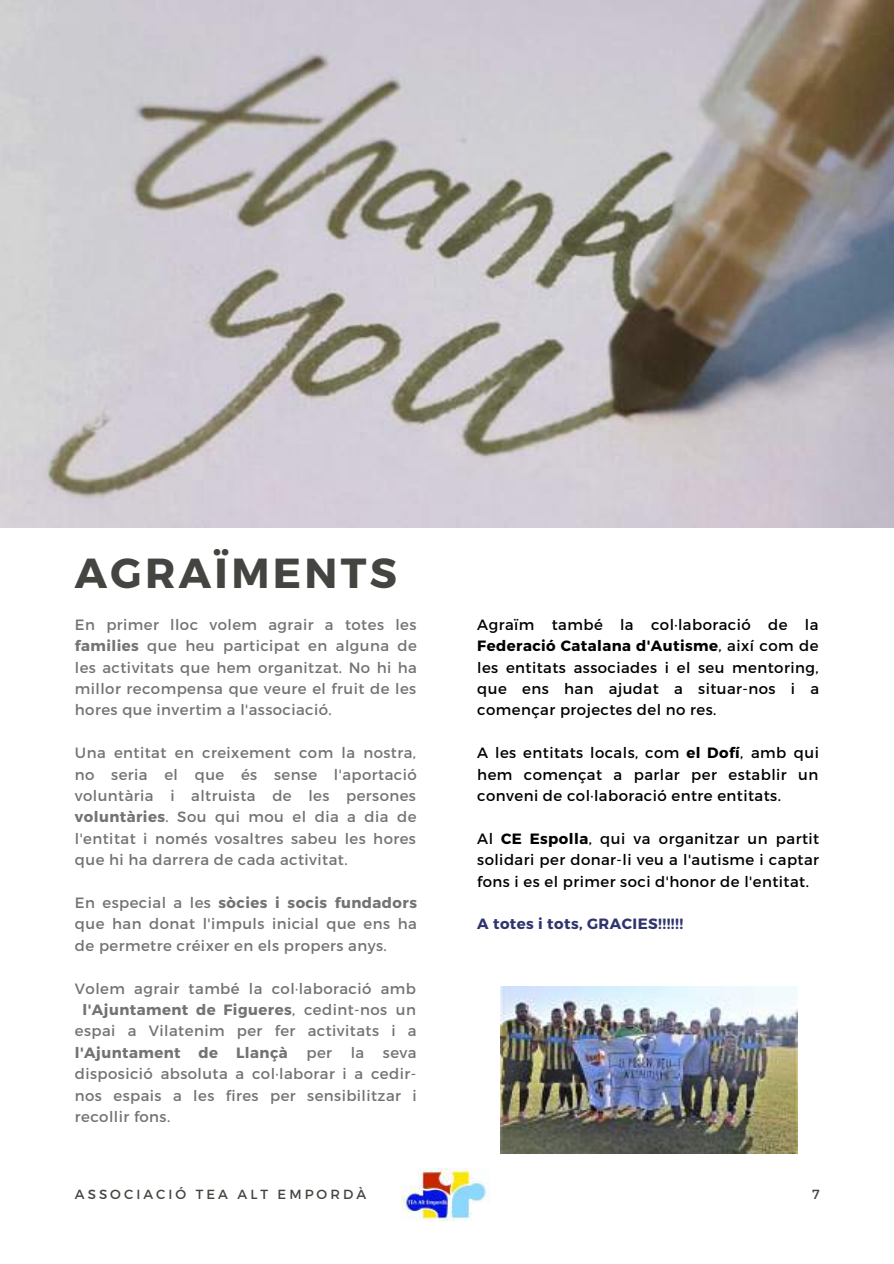
<style>
.page{position:relative;width:894px;height:1264px;background:#fff}
.page>*{position:absolute;margin:0;border:0;box-sizing:border-box;transform-origin:0 0}
.t1{font:700 42px "Montserrat";letter-spacing:.08em;color:#444440}
.t2{font:14.85px/21.5px "Montserrat";letter-spacing:.03em;color:#737373;text-align:justify}
.t3{font:14.85px/21.5px "Montserrat";letter-spacing:.03em;color:#000;text-align:justify}
.t4{font:700 14.85px "Montserrat";letter-spacing:.03em;color:#737373}
.t5{font:700 14.85px "Montserrat";letter-spacing:.03em;color:#31356e}
.t6{font:13.2px "Montserrat";letter-spacing:.23em;color:#444440}
.s1{font-weight:700}
.s2{font-weight:400}
</style>
<div class="page">
<img style="left:0;top:0;width:893px;height:527px">
<img style="left:401px;top:1168px;width:87px;height:53px">
<img style="left:500px;top:986px;width:296px;height:167px">
<h1 class="t1" style="left:75px;top:545px;width:323px">AGRAÏMENTS</h1>
<p class="t2" style="left:75px;top:613px;width:343px">En primer lloc volem agrair a totes les <span class="s1">families</span> que heu participat en alguna de les activitats que hem organitzat. No hi ha millor recompensa que veure el fruit de les hores que invertim a l'associació.</p>
<p class="t2" style="left:75px;top:741px;width:343px">Una entitat en creixement com la nostra, no seria el que és sense l'aportació voluntària i altruista de les persones <span class="s1">voluntàries</span>. Sou qui mou el dia a dia de l'entitat i només vosaltres sabeu les hores que hi ha darrera de cada activitat.</p>
<p class="t2" style="left:75px;top:891px;width:343px">En especial a les <span class="s1">sòcies i socis fundadors </span>que han donat l'impuls inicial que ens ha de permetre créixer en els propers anys.</p>
<p class="t2" style="left:75px;top:976px;width:342px">Volem agrair també la col·laboració amb</p>
<p class="t4" style="left:82px;top:1000px;width:335px">l'Ajuntament de Figueres<span class="s2">, cedint-nos un</span></p>
<p class="t2" style="left:75px;top:1019px;width:343px">espai a Vilatenim per fer activitats i a</p>
<p class="t4" style="left:75px;top:1042px;width:343px">l'Ajuntament de Llançà <span class="s2">per la seva</span></p>
<p class="t2" style="left:75px;top:1062px;width:343px">disposició absoluta a col·laborar i a cedir-</p>
<p class="t2" style="left:75px;top:1083px;width:343px">nos espais a les fires per sensibilitzar i</p>
<p class="t2" style="left:75px;top:1105px;width:97px">recollir fons.</p>
<p class="t3" style="left:477px;top:613px;width:343px">Agraïm també la col·laboració de la <span class="s1">Federació Catalana d'Autisme</span>, així com de les entitats associades i el seu mentoring, que ens han ajudat a situar-nos i a començar projectes del no res.</p>
<p class="t3" style="left:477px;top:741px;width:343px">A les entitats locals, com <span class="s1">el Dofí</span>, amb qui hem començat a parlar per establir un conveni de col·laboració entre entitats.</p>
<p class="t3" style="left:477px;top:827px;width:343px">Al <span class="s1">CE Espolla</span>, qui va organitzar un partit solidari per donar-li veu a l'autisme i captar fons i es el primer soci d'honor de l'entitat.</p>
<p class="t5" style="left:477px;top:914px;width:207px">A totes i tots, GRACIES!!!!!!</p>
<p class="t6" style="left:75px;top:1185px;width:292px">ASSOCIACIÓ TEA ALT EMPORDÀ</p>
<p class="t6" style="left:812px;top:1185px;width:9px">7</p>
</div>
